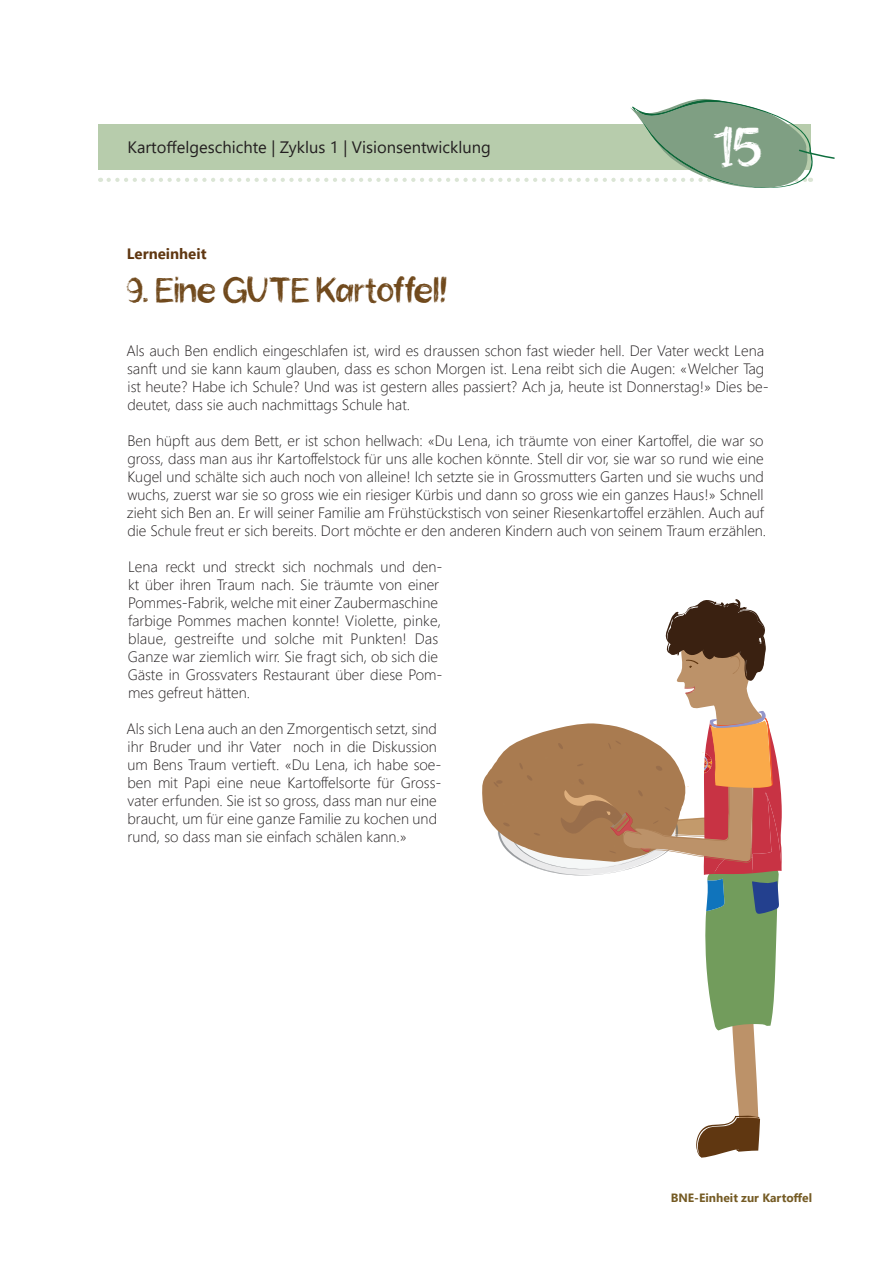
<style>
.page{position:relative;width:893px;height:1263px;background:#fff}
.page>*{position:absolute;margin:0;border:0;box-sizing:border-box;transform-origin:0 0}
.t1{font:48px "Sanstuy Brush";color:#fff}
.t2{font:30px "Sanstuy Brush";letter-spacing:.01em;color:#70491c}
.t3{font:16.5px "Segoe UI";color:#231f20}
.t4{font:300 15px/18px "Segoe UI";color:#231f20}
.t5{font:700 15px "Segoe UI";color:#603711}
.t6{font:700 12px "Segoe UI";color:#755b24}
</style>
<div class="page">
<svg style="left:109px;top:98px;width:726px;height:90px"></svg>
<svg style="left:482px;top:599px;width:300px;height:559px"></svg>
<p class="t3" style="left:128px;top:132px;width:365px">Kartoffelgeschichte | Zyklus 1 | Visionsentwicklung</p>
<p class="t5" style="left:127px;top:240px;width:81px">Lerneinheit</p>
<h2 class="t2" style="left:127px;top:268px;width:322px">9. Eine GUTE Kartoffel!</h2>
<h1 class="t1" style="left:713px;top:112px;width:50px">15</h1>
<p class="t4" style="left:126px;top:341px;width:644px">Als auch Ben endlich eingeschlafen ist, wird es draussen schon fast wieder hell. Der Vater weckt Lena sanft und sie kann kaum glauben, dass es schon Morgen ist. Lena reibt sich die Augen: «Welcher Tag ist heute? Habe ich Schule? Und was ist gestern alles passiert? Ach ja, heute ist Donnerstag!» Dies be&shy;deutet, dass sie auch nachmittags Schule hat.</p>
<p class="t4" style="left:127px;top:431px;width:641px">Ben hüpft aus dem Bett, er ist schon hellwach: «Du Lena, ich träumte von einer Kartoffel, die war so gross, dass man aus ihr Kartoffelstock für uns alle kochen könnte. Stell dir vor, sie war so rund wie eine Kugel und schälte sich auch noch von alleine! Ich setzte sie in Grossmutters Garten und sie wuchs und wuchs, zuerst war sie so gross wie ein riesiger Kürbis und dann so gross wie ein ganzes Haus!» Schnell zieht sich Ben an. Er will seiner Familie am Frühstückstisch von seiner Riesenkartoffel erzählen. Auch auf die Schule freut er sich bereits. Dort möchte er den anderen Kindern auch von seinem Traum erzählen.</p>
<p class="t4" style="left:128px;top:557px;width:316px">Lena reckt und streckt sich nochmals und den&shy;kt über ihren Traum nach. Sie träumte von einer Pommes-Fabrik, welche mit einer Zaubermaschine farbige Pommes machen konnte! Violette, pinke, blaue, gestreifte und solche mit Punkten! Das Ganze war ziemlich wirr. Sie fragt sich, ob sich die Gäste in Grossvaters Restaurant über diese Pom&shy;mes gefreut hätten.</p>
<p class="t4" style="left:126px;top:719px;width:317px">Als sich Lena auch an den Zmorgentisch setzt, sind ihr Bruder und ihr Vater noch in die Diskussion um Bens Traum vertieft. «Du Lena, ich habe soe&shy;ben mit Papi eine neue Kartoffelsorte für Gross&shy;vater erfunden. Sie ist so gross, dass man nur eine braucht, um für eine ganze Familie zu kochen und rund, so dass man sie einfach schälen kann.»</p>
<p class="t6" style="left:671px;top:1187px;width:143px">BNE-Einheit zur Kartoffel</p>
</div>
